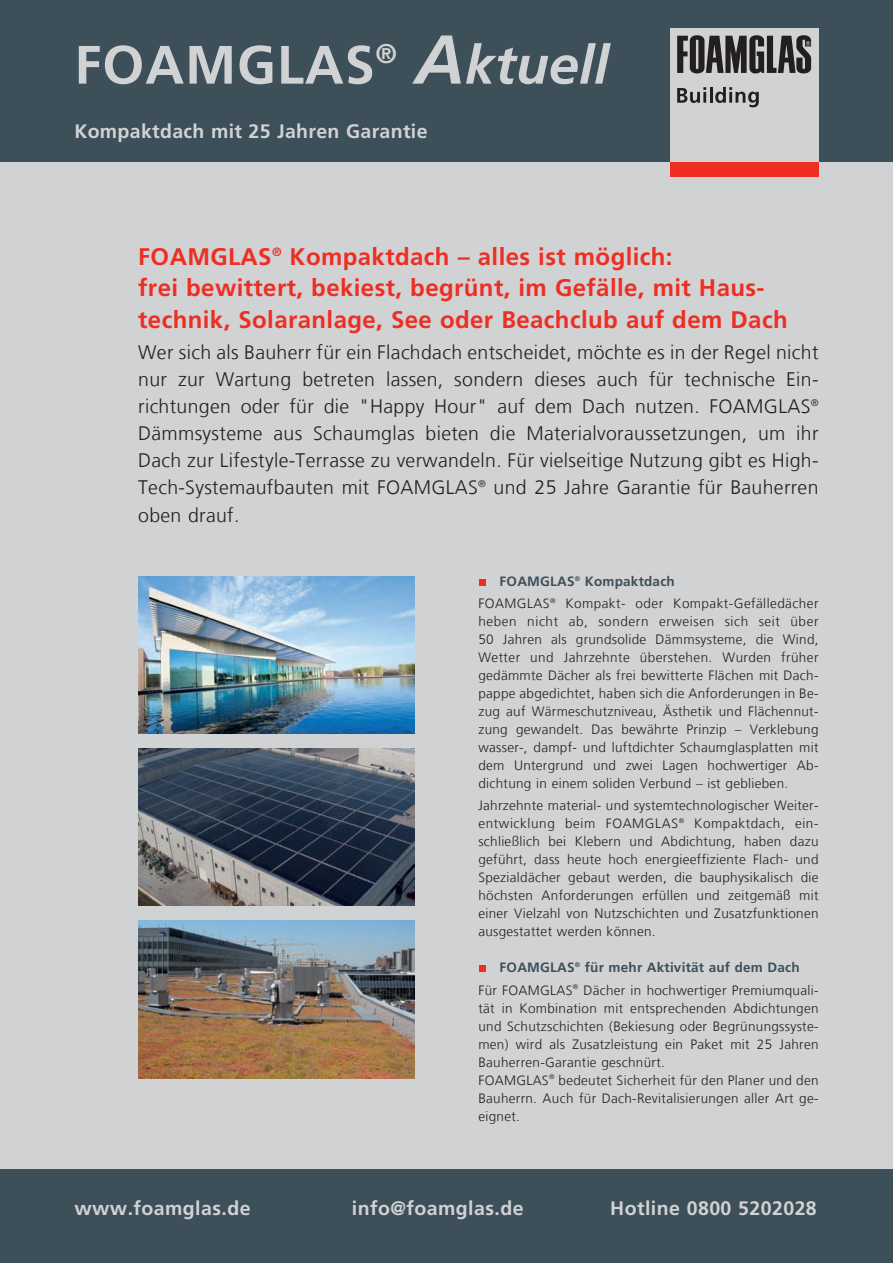
<style>
.page{position:relative;width:893px;height:1263px;background:#fff}
.page>*{position:absolute;margin:0;border:0;box-sizing:border-box;transform-origin:0 0}
.t1{font:700 54px "Frutiger LT Com";letter-spacing:.015em;color:#d1d2d4}
.t2{font:700 24px/31.5px "Frutiger LT Com";letter-spacing:.015em;color:#ee2e22}
.t3{font:300 19.5px/27px "Frutiger LT Com";letter-spacing:.015em;color:#231f20;text-align:justify}
.t4{font:700 19.5px "Frutiger LT Com";letter-spacing:.02em;color:#d1d2d4}
.t5{font:300 13.5px/18px "Frutiger LT Com";letter-spacing:.02em;color:#231f20}
.s1{font-style:italic;font-size:69px}
.s2{font-style:italic}
.s3{font-weight:700;color:#3d4f59}
</style>
<div class="page">
<div style="left:0;top:162px;width:893px;height:1101px;background:#d1d2d4"></div>
<img style="left:138px;top:748px;width:277px;height:158px">
<img style="left:138px;top:576px;width:277px;height:157px">
<div style="left:0;top:0;width:893px;height:162px;background:#3d4f59"></div>
<div style="left:0;top:1169px;width:893px;height:94px;background:#3d4f59"></div>
<div style="left:670px;top:28px;width:149px;height:134px;background:#d1d2d4"></div>
<div style="left:670px;top:162px;width:149px;height:15px;background:#ee2e22"></div>
<svg style="left:677px;top:35px;width:134px;height:38px"></svg>
<svg style="left:677px;top:87px;width:82px;height:20px"></svg>
<div style="left:479px;top:579px;width:7px;height:7px;background:#ee2e22"></div>
<div style="left:479px;top:965px;width:7px;height:7px;background:#ee2e22"></div>
<img style="left:138px;top:921px;width:277px;height:157px">
<h1 class="t1" style="left:74px;top:43px;width:536px">FOAMGLAS<sup>®</sup> <span class="s1">A</span><span class="s2">ktuell</span></h1>
<h3 class="t4" style="left:74px;top:123px;width:355px">Kompaktdach mit 25 Jahren Garantie</h3>
<h2 class="t2" style="left:138px;top:243px;width:651px">FOAMGLAS<sup>®</sup> Kompaktdach – alles ist möglich:<br>frei bewittert, bekiest, begrünt, im Gefälle, mit Haus&shy;technik, Solaranlage, See oder Beachclub auf dem Dach</h2>
<p class="t3" style="left:138px;top:341px;width:682px">Wer sich als Bauherr für ein Flachdach entscheidet, möchte es in der Regel nicht nur zur Wartung betreten lassen, sondern dieses auch für technische Ein&shy;richtungen oder für die "Happy Hour" auf dem Dach nutzen. FOAMGLAS<sup>® </sup>Dämmsysteme aus Schaumglas bieten die Materialvoraussetzungen, um ihr Dach zur Lifestyle-Terrasse zu verwandeln. Für vielseitige Nutzung gibt es High-Tech-Systemaufbauten mit FOAMGLAS<sup>®</sup> und 25 Jahre Garantie für Bauherren oben drauf.</p>
<p class="t5" style="left:478px;top:571px;width:342px;line-height:22.2px;text-indent:21px"><span class="s3">FOAMGLAS</span><sup>®</sup> <span class="s3">Kompaktdach<br></span>FOAMGLAS<sup>®</sup> Kompakt- oder Kompakt-Gefälledächer</p>
<p class="t5" style="left:478px;top:614px;width:342px;text-align:justify">heben nicht ab, sondern erweisen sich seit über 50 Jahren als grundsolide Dämmsysteme, die Wind, Wetter und Jahrzehnte überstehen. Wurden früher gedämmte Dächer als frei bewitterte Flächen mit Dach&shy;pappe abgedichtet, haben sich die Anforderungen in Be&shy;zug auf Wärmeschutzniveau, Ästhetik und Flächennut&shy;zung gewandelt. Das bewährte Prinzip – Verklebung wasser-, dampf- und luftdichter Schaumglasplatten mit dem Untergrund und zwei Lagen hochwertiger Ab&shy;dichtung in einem soliden Verbund – ist geblieben.</p>
<p class="t5" style="left:478px;top:798px;width:342px;text-align:justify">Jahrzehnte material- und systemtechnologischer Weiter&shy;entwicklung beim FOAMGLAS<sup>®</sup> Kompaktdach, ein&shy;schließlich bei Klebern und Abdichtung, haben dazu geführt, dass heute hoch energieeffiziente Flach- und Spezialdächer gebaut werden, die bauphysikalisch die höchsten Anforderungen erfüllen und zeitgemäß mit einer Vielzahl von Nutzschichten und Zusatzfunktionen ausgestattet werden können.</p>
<p class="t5" style="left:478px;top:958px;width:342px;line-height:22.2px;text-align:center"><span class="s3">FOAMGLAS</span><sup>®</sup> <span class="s3">für mehr Aktivität auf dem Dach<br></span>Für FOAMGLAS<sup>®</sup> Dächer in hochwertiger Premiumquali-</p>
<p class="t5" style="left:478px;top:1000px;width:342px">tät in Kombination mit entsprechenden Abdichtungen und Schutzschichten (Bekiesung oder Begrünungssyste&shy;men) wird als Zusatzleistung ein Paket mit 25 Jahren Bauherren-Garantie geschnürt.<br>FOAMGLAS<sup>®</sup> bedeutet Sicherheit für den Planer und den Bauherrn. Auch für Dach-Revitalisierungen aller Art ge&shy;eignet.</p>
<h3 class="t4" style="left:74px;top:1200px;width:178px">www.foamglas.de</h3>
<h3 class="t4" style="left:352px;top:1200px;width:173px">info@foamglas.de</h3>
<h3 class="t4" style="left:610px;top:1200px;width:208px">Hotline 0800 5202028</h3>
</div>
